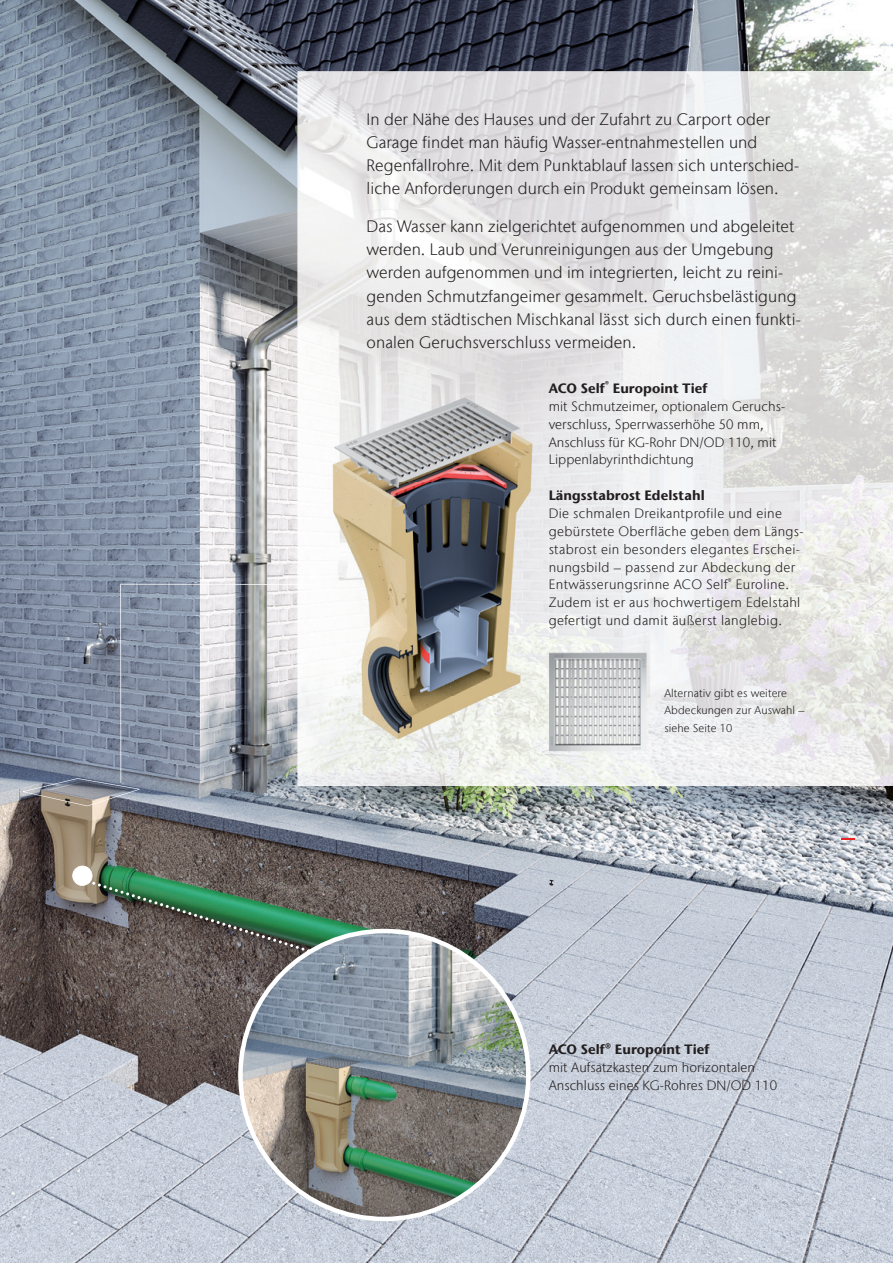
<style>
.page{position:relative;width:893px;height:1263px;background:#fff}
.page>*{position:absolute;margin:0;border:0;box-sizing:border-box;transform-origin:0 0}
.t1{font:300 16.5px/23.1px "Stone Sans IIITC Com";letter-spacing:.005em;color:#231f20}
.t2{font:300 13.5px/17.9px "Stone Sans IIITC Com";letter-spacing:.025em;color:#231f20}
.t3{font:300 13.5px/17.9px "Stone Sans IIITC Com";letter-spacing:.005em;color:#231f20}
.t4{font:700 13.5px "Stone Sans IIITC Com";letter-spacing:.005em;color:#231f20}
.t5{font:300 13.5px "Stone Sans IIITC Com";color:#fff}
.t6{font:300 11.25px/17.9px "Stone Sans IIITC Com";letter-spacing:.01em;color:#231f20}
.s1{font-weight:700}
</style>
<div class="page">
<img style="left:0;top:0;width:893px;height:1263px">
<img style="left:298px;top:71px;width:496px;height:306px">
<img style="left:794px;top:71px;width:99px;height:715px">
<img style="left:298px;top:377px;width:49px;height:409px">
<img style="left:549px;top:377px;width:245px;height:307px">
<img style="left:646px;top:684px;width:148px;height:102px">
<img style="left:347px;top:750px;width:299px;height:36px">
<img style="left:311px;top:375px;width:238px;height:322px">
<img style="left:311px;top:697px;width:220px;height:53px">
<img style="left:549px;top:645px;width:106px;height:80px">
<img style="left:531px;top:725px;width:124px;height:40px">
<img style="left:531px;top:645px;width:18px;height:105px">
<hr style="left:120px;top:584px;width:190px;height:1px;background:#fff">
<hr style="left:120px;top:584px;width:1px;height:199px;background:#fff">
<svg style="left:23px;top:778px;width:117px;height:28px;background:#898b91"></svg>
<svg style="left:71px;top:865px;width:239px;height:87px;background:#586d5c"></svg>
<img style="left:238px;top:929px;width:293px;height:292px">
<svg style="left:549px;top:880px;width:4px;height:6px"></svg>
<svg style="left:842px;top:838px;width:13px;height:1px"></svg>
<p class="t1" style="left:367px;top:108px;width:434px">In der Nähe des Hauses und der Zufahrt zu Carport oder Garage findet man häufig Wasser-entnahmestellen und Regenfallrohre. Mit dem Punktablauf lassen sich unterschied&shy;liche Anforderungen durch ein Produkt gemeinsam lösen.</p>
<p class="t1" style="left:367px;top:215px;width:436px">Das Wasser kann zielgerichtet aufgenommen und abgeleitet werden. Laub und Verunreinigungen aus der Umgebung werden aufgenommen und im integrierten, leicht zu reini&shy;genden Schmutzfangeimer gesammelt. Geruchsbelästigung aus dem städtischen Mischkanal lässt sich durch einen funkti&shy;onalen Geruchsverschluss vermeiden.</p>
<p class="t3" style="left:549px;top:379px;width:238px"><span class="s1">ACO Self</span><sup>®</sup> <span class="s1">Europoint Tief<br></span>mit Schmutzeimer, optionalem Geruchs&shy;verschluss, Sperrwasserhöhe 50 mm, Anschluss für KG-Rohr DN/OD 110, mit Lippenlabyrinthdichtung</p>
<p class="t4" style="left:549px;top:487px;width:158px">Längsstabrost Edelstahl</p>
<p class="t2" style="left:549px;top:504px;width:256px">Die schmalen Dreikantprofile und eine gebürstete Oberfläche geben dem Längs&shy;stabrost ein besonders elegantes Erschei&shy;nungsbild – passend zur Abdeckung der Entwässerungsrinne ACO Self<sup>®</sup> Euroline.<br>Zudem ist er aus hochwertigem Edelstahl gefertigt und damit äußerst langlebig.</p>
<p class="t6" style="left:664px;top:684px;width:142px">Alternativ gibt es weitere<br>Abdeckungen zur Auswahl – siehe Seite 10</p>
<p class="t5" style="left:845px;top:816px;width:9px">7</p>
<p class="t4" style="left:549px;top:1040px;width:162px">ACO Self® Europoint Tief</p>
<p class="t3" style="left:549px;top:1058px;width:230px">mit Aufsatzkasten zum horizontalen<br>Anschluss eines KG-Rohres DN/OD 110</p>
</div>
